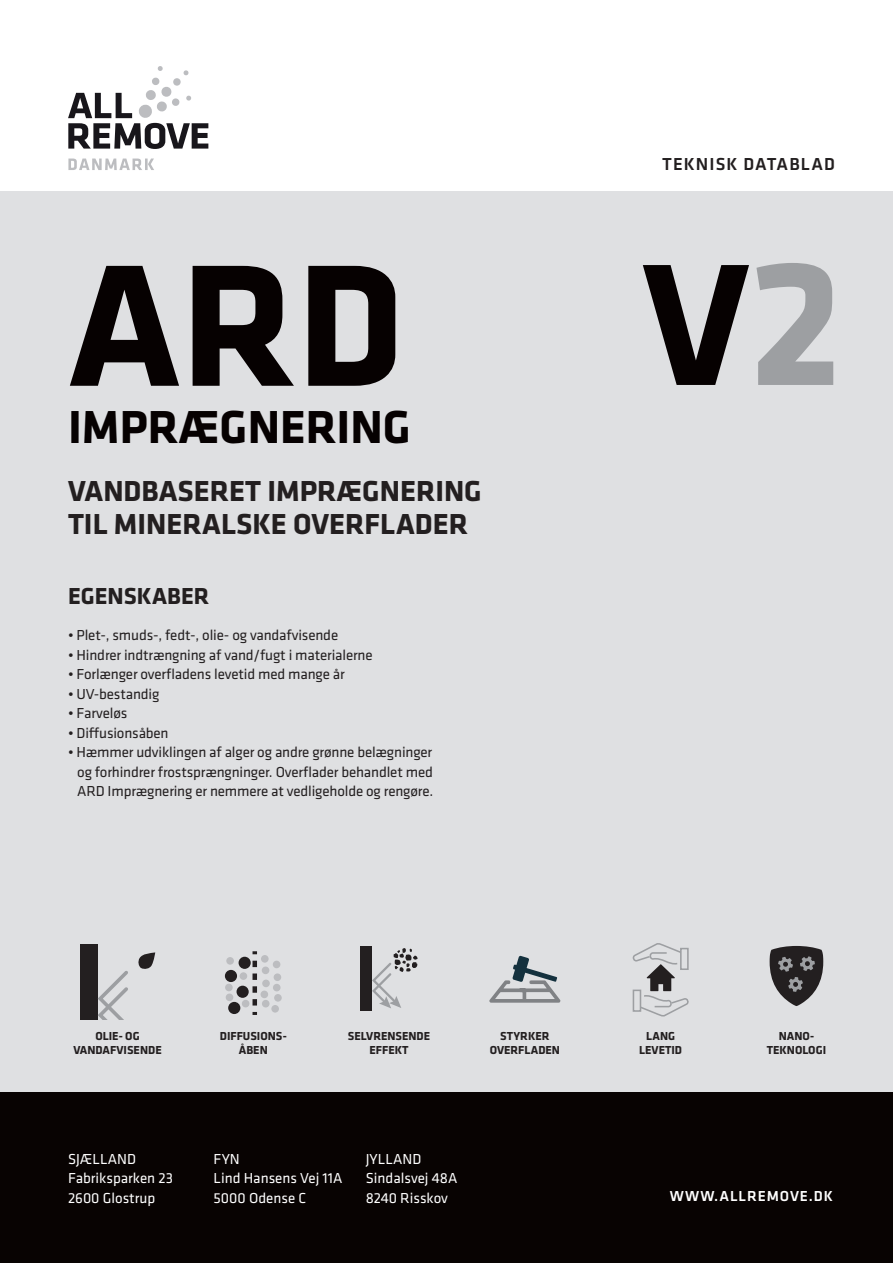
<style>
.page{position:relative;width:893px;height:1263px;background:#fff}
.page>*{position:absolute;margin:0;border:0;box-sizing:border-box;transform-origin:0 0}
.t1{font:700 180px "Klavika";color:#060101}
.t2{font:700 48px "Klavika";color:#060101}
.t3{font:700 30px/33px "Klavika";color:#231f20}
.t4{font:700 24px "Klavika";color:#231f20}
.t5{font:500 18px "Klavika";letter-spacing:.06em;color:#231f20}
.t6{font:15px/19.5px "Klavika";letter-spacing:-.01em;color:#231f20;text-align:justify}
.t7{font:15px/19.5px "Klavika";color:#fff}
.t8{font:500 15px "Klavika";letter-spacing:.06em;color:#fff}
.t9{font:700 12px/14.4px "Klavika";color:#231f20;text-align:center}
.s1{font-size:186px;color:#9d9fa2}
</style>
<div class="page">
<div style="left:0;top:191px;width:893px;height:902px;background:#dfe0e2"></div>
<div style="left:0;top:1093px;width:893px;height:170px;background:#080302"></div>
<svg style="left:68px;top:66px;width:140px;height:83px"></svg>
<svg style="left:68px;top:159px;width:86px;height:11px"></svg>
<div style="left:239px;top:957px;width:12px;height:12px;background:#231f20;border-radius:50%"></div>
<div style="left:226px;top:957px;width:8px;height:8px;background:#bcbdc0;border-radius:50%"></div>
<div style="left:240px;top:972px;width:7px;height:8px;background:#bcbdc0;border-radius:50%"></div>
<div style="left:261px;top:955px;width:8px;height:8px;background:#bcbdc0;border-radius:50%"></div>
<div style="left:273px;top:961px;width:7px;height:7px;background:#bcbdc0;border-radius:50%"></div>
<div style="left:262px;top:966px;width:7px;height:8px;background:#bcbdc0;border-radius:50%"></div>
<div style="left:274px;top:973px;width:7px;height:8px;background:#bcbdc0;border-radius:50%"></div>
<div style="left:262px;top:979px;width:8px;height:8px;background:#bcbdc0;border-radius:50%"></div>
<div style="left:273px;top:984px;width:8px;height:7px;background:#bcbdc0;border-radius:50%"></div>
<div style="left:261px;top:990px;width:7px;height:8px;background:#bcbdc0;border-radius:50%"></div>
<div style="left:274px;top:994px;width:8px;height:8px;background:#bcbdc0;border-radius:50%"></div>
<div style="left:262px;top:1000px;width:7px;height:7px;background:#bcbdc0;border-radius:50%"></div>
<div style="left:271px;top:1005px;width:8px;height:7px;background:#bcbdc0;border-radius:50%"></div>
<div style="left:225px;top:984px;width:8px;height:7px;background:#bcbdc0;border-radius:50%"></div>
<div style="left:226px;top:993px;width:7px;height:8px;background:#bcbdc0;border-radius:50%"></div>
<div style="left:242px;top:1000px;width:7px;height:7px;background:#bcbdc0;border-radius:50%"></div>
<div style="left:225px;top:970px;width:12px;height:12px;background:#231f20;border-radius:50%"></div>
<div style="left:237px;top:986px;width:12px;height:12px;background:#231f20;border-radius:50%"></div>
<div style="left:228px;top:1002px;width:12px;height:12px;background:#231f20;border-radius:50%"></div>
<svg style="left:253px;top:951px;width:4px;height:3px"></svg>
<svg style="left:253px;top:961px;width:4px;height:54px"></svg>
<div style="left:361px;top:946px;width:11px;height:64px;background:#231f20"></div>
<svg style="left:372px;top:948px;width:45px;height:60px"></svg>
<svg style="left:489px;top:956px;width:72px;height:47px"></svg>
<svg style="left:632px;top:943px;width:57px;height:74px"></svg>
<svg style="left:770px;top:946px;width:53px;height:60px"></svg>
<div style="left:80px;top:944px;width:18px;height:76px;background:#231f20"></div>
<svg style="left:97px;top:952px;width:58px;height:68px"></svg>
<h1 class="t1" style="left:68px;top:228px;width:338px">ARD</h1>
<h2 class="t2" style="left:68px;top:401px;width:344px">IMPRÆGNERING</h2>
<h3 class="t3" style="left:68px;top:475px;width:415px">VANDBASERET IMPRÆGNERING<br>TIL MINERALSKE OVERFLADER</h3>
<h3 class="t4" style="left:68px;top:583px;width:143px">EGENSKABER</h3>
<p class="t6" style="left:68px;top:626px;width:272px">• Plet-, smuds-, fedt-, olie- og vandafvisende</p>
<p class="t6" style="left:68px;top:645px;width:306px">• Hindrer indtrængning af vand/fugt i materialerne</p>
<p class="t6" style="left:68px;top:665px;width:278px">• Forlænger overfladens levetid med mange år</p>
<p class="t6" style="left:68px;top:684px;width:93px">• UV-bestandig</p>
<p class="t6" style="left:68px;top:704px;width:61px">• Farveløs</p>
<p class="t6" style="left:68px;top:723px;width:102px">• Diffusionsåben</p>
<p class="t6" style="left:77px;top:743px;width:358px;text-indent:-9px">• Hæmmer udviklingen af alger og andre grønne belægninger og forhindrer frostsprængninger. Overflader behandlet med ARD Imprægnering er nemmere at vedligeholde og rengøre.</p>
<p class="t5" style="left:662px;top:154px;width:174px">TEKNISK DATABLAD</p>
<h1 class="t1" style="left:643px;top:227px;width:201px">V<span class="s1">2</span></h1>
<p class="t9" style="left:73px;top:1028px;width:90px">OLIE- OG<br>VANDAFVISENDE</p>
<p class="t9" style="left:220px;top:1028px;width:68px">DIFFUSIONS-<br>ÅBEN</p>
<p class="t9" style="left:348px;top:1028px;width:84px">SELVRENSENDE<br>EFFEKT</p>
<p class="t9" style="left:490px;top:1028px;width:72px">STYRKER<br>OVERFLADEN</p>
<p class="t9" style="left:639px;top:1028px;width:44px">LANG<br>LEVETID</p>
<p class="t9" style="left:767px;top:1028px;width:61px">NANO-<br>TEKNOLOGI</p>
<p class="t7" style="left:68px;top:1149px;width:107px">SJÆLLAND<br>Fabriksparken 23<br>2600 Glostrup</p>
<p class="t7" style="left:214px;top:1149px;width:130px">FYN<br>Lind Hansens Vej 11A<br>5000 Odense C</p>
<p class="t7" style="left:366px;top:1149px;width:93px">JYLLAND<br>Sindalsvej 48A<br>8240 Risskov</p>
<p class="t8" style="left:670px;top:1188px;width:165px">WWW.ALLREMOVE.DK</p>
</div>
